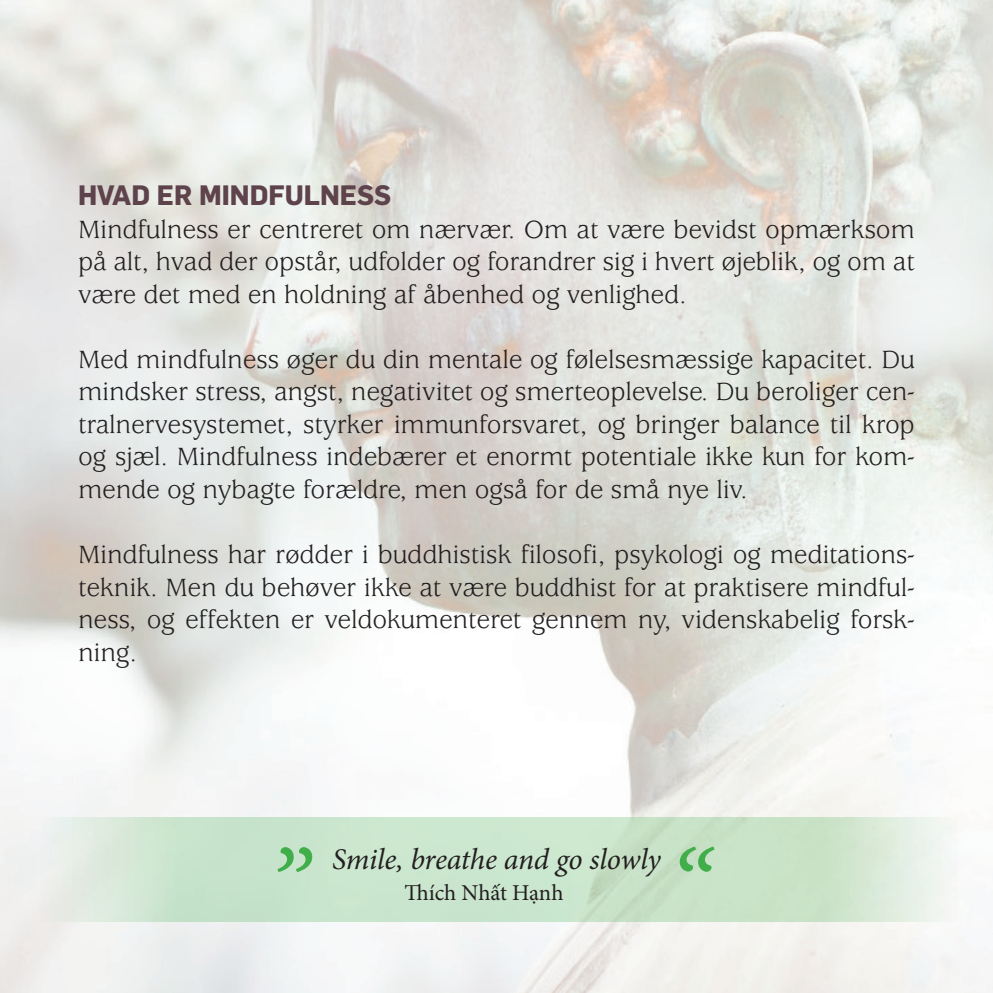
<style>
.page{position:relative;width:993px;height:993px;background:#fff}
.page>*{position:absolute;margin:0;border:0;box-sizing:border-box;transform-origin:0 0}
.t1{font:italic 109px "Minion Pro";color:#40ae49}
.t2{font:italic 30px "Minion Pro";letter-spacing:-.01em;color:#231f20}
.t3{font:27.5px/32.5px "Usherwood";letter-spacing:-.01em;color:#231f20;text-align:justify}
.t4{font:700 27.5px "Flama";color:#5e434c}
.t5{font:22.75px "Minion Pro";letter-spacing:-.005em;color:#231f20}
</style>
<div class="page">
<img style="left:0;top:0;width:992px;height:992px">
<svg style="left:35px;top:816px;width:922px;height:105px;background:#cfe6d0"></svg>
<p class="t4" style="left:78px;top:179px;width:314px">HVAD ER MINDFULNESS</p>
<p class="t3" style="left:78px;top:214px;width:838px">Mindfulness er centreret om nærvær. Om at være bevidst opmærksom på alt, hvad der opstår, udfolder og forandrer sig i hvert øjeblik, og om at være det med en holdning af åbenhed og venlighed.</p>
<p class="t3" style="left:78px;top:344px;width:838px">Med mindfulness øger du din mentale og følelsesmæssige kapacitet. Du mindsker stress, angst, negativitet og smerteoplevelse. Du beroliger cen&shy;tralnervesystemet, styrker immunforsvaret, og bringer balance til krop og sjæl. Mindfulness indebærer et enormt potentiale ikke kun for kom&shy;mende og nybagte forældre, men også for de små nye liv.</p>
<p class="t3" style="left:78px;top:539px;width:838px">Mindfulness har rødder i buddhistisk filosofi, psykologi og meditations&shy;teknik. Men du behøver ikke at være buddhist for at praktisere mindful&shy;ness, og effekten er veldokumenteret gennem ny, videnskabelig forsk&shy;ning.</p>
<p class="t1" style="left:266px;top:814px;width:43px">”</p>
<p class="t1" style="left:667px;top:814px;width:44px">“</p>
<p class="t2" style="left:332px;top:838px;width:330px">Smile, breathe and go slowly</p>
<p class="t5" style="left:404px;top:877px;width:160px">Thích Nhất Hạnh</p>
</div>
